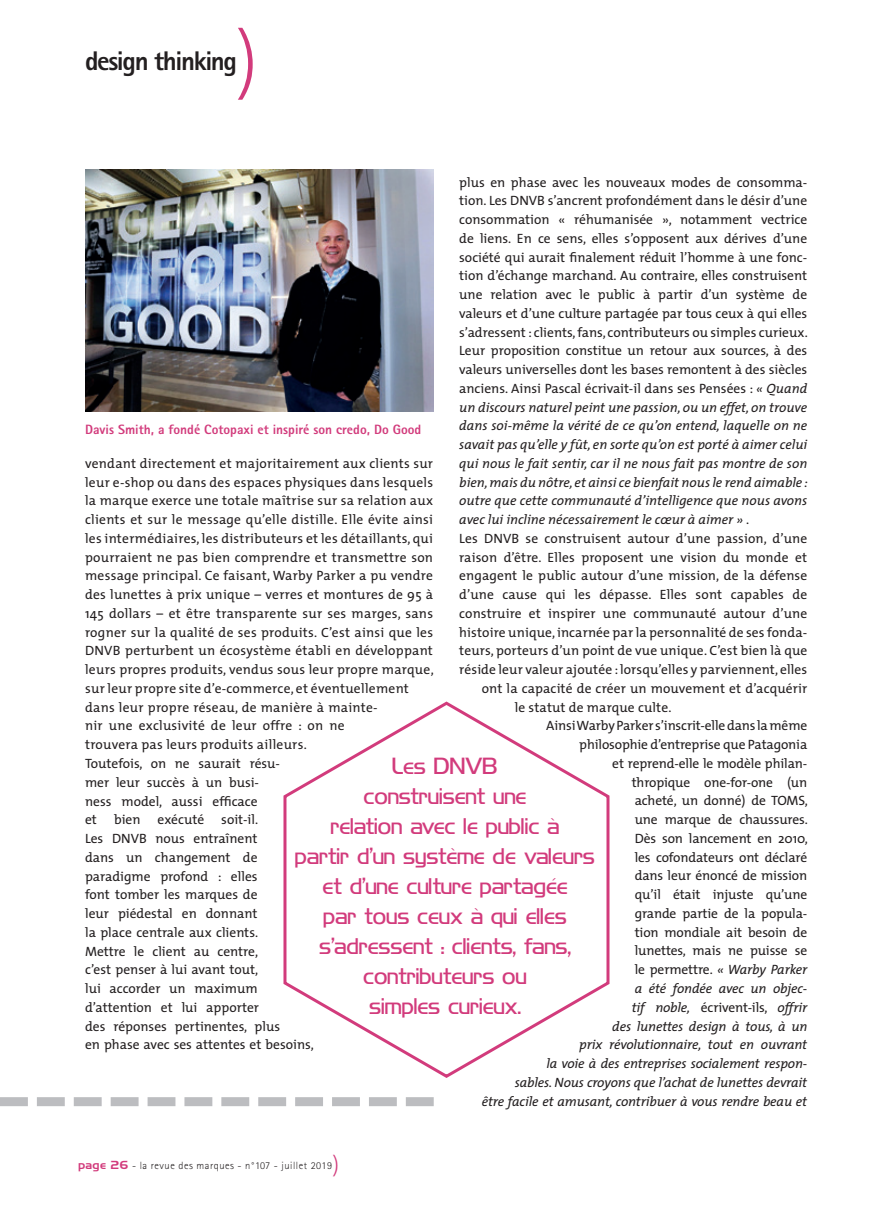
<style>
.page{position:relative;width:893px;height:1212px;background:#fff}
.page>*{position:absolute;margin:0;border:0;box-sizing:border-box;transform-origin:0 0}
.t1{font:300 75px "The Mix";color:#d23b7c}
.t2{font:800 27px "Rotis Sans Serif";letter-spacing:-.05em;color:#231f20}
.t3{font:21px/30px "Hancock Park Light Laser";color:#d23b7c;text-align:center}
.t4{font:13.5px/18.8px "The Mix";color:#231f20}
.t5{font:13.5px/18.8px "The Mix";letter-spacing:.02em;color:#231f20}
.t6{font:italic 13.5px "The Mix";color:#231f20}
.t7{font:800 13.5px "Rotis Sans Serif";color:#d23b7c}
.t8{font:300 10.5px "Rotis Sans Serif";letter-spacing:.05em;color:#231f20}
.s1{font-style:italic}
.s2{font-style:normal}
.s3{font-family:"Hancock Park Laser";font-weight:400;color:#d23b7c}
.s4{font-family:"The Mix";font-size:22.5px;color:#d23b7c}
</style>
<div class="page">
<svg style="left:0;top:1097px;width:434px;height:9px"></svg>
<img style="left:85px;top:170px;width:349px;height:241px">
<svg style="left:283px;top:701px;width:327px;height:377px"></svg>
<h1 class="t1" style="left:236px;top:-2px;width:24px">)</h1>
<h2 class="t2" style="left:85px;top:44px;width:154px">design thinking</h2>
<p class="t4" style="left:459px;top:172px;width:350px">plus en phase avec les nouveaux modes de consomma-</p>
<p class="t4" style="left:459px;top:191px;width:350px">tion. Les DNVB s’ancrent profondément dans le désir d’une</p>
<p class="t4" style="left:459px;top:210px;width:349px">consommation « réhumanisée », notamment vectrice</p>
<p class="t4" style="left:459px;top:228px;width:350px">de liens. En ce sens, elles s’opposent aux dérives d’une</p>
<p class="t4" style="left:459px;top:247px;width:350px">société qui aurait finalement réduit l’homme à une fonc-</p>
<p class="t4" style="left:459px;top:266px;width:349px">tion d’échange marchand. Au contraire, elles construisent</p>
<p class="t4" style="left:459px;top:285px;width:350px">une relation avec le public à partir d’un système de</p>
<p class="t4" style="left:459px;top:303px;width:350px">valeurs et d’une culture partagée par tous ceux à qui elles</p>
<p class="t4" style="left:459px;top:322px;width:350px">s’adressent : clients, fans, contributeurs ou simples curieux.</p>
<p class="t4" style="left:459px;top:341px;width:350px">Leur proposition constitue un retour aux sources, à des</p>
<p class="t4" style="left:459px;top:360px;width:350px">valeurs universelles dont les bases remontent à des siècles</p>
<p class="t4" style="left:459px;top:378px;width:350px">anciens. Ainsi Pascal écrivait-il dans ses Pensées : <span class="s1">« Quand</span></p>
<p class="t6" style="left:459px;top:396px;width:350px">un discours naturel peint une passion, ou un effet, on trouve</p>
<p class="t6" style="left:459px;top:415px;width:349px">dans soi-même la vérité de ce qu’on entend, laquelle on ne</p>
<p class="t6" style="left:459px;top:433px;width:350px">savait pas qu’elle y fût, en sorte qu’on est porté à aimer celui</p>
<p class="t6" style="left:459px;top:452px;width:350px">qui nous le fait sentir, car il ne nous fait pas montre de son</p>
<p class="t6" style="left:459px;top:471px;width:350px">bien,mais du nôtre,et ainsi ce bienfait nous le rend aimable :</p>
<p class="t6" style="left:459px;top:490px;width:349px">outre que cette communauté d’intelligence que nous avons</p>
<p class="t6" style="left:459px;top:508px;width:291px">avec lui incline nécessairement le cœur à aimer » <span class="s2">.</span></p>
<p class="t4" style="left:459px;top:528px;width:350px">Les DNVB se construisent autour d’une passion, d’une</p>
<p class="t4" style="left:459px;top:547px;width:349px">raison d’être. Elles proposent une vision du monde et</p>
<p class="t4" style="left:459px;top:566px;width:350px">engagent le public autour d’une mission, de la défense</p>
<p class="t4" style="left:459px;top:585px;width:350px">d’une cause qui les dépasse. Elles sont capables de</p>
<p class="t4" style="left:459px;top:603px;width:350px">construire et inspirer une communauté autour d’une</p>
<p class="t4" style="left:459px;top:622px;width:350px">histoire unique, incarnée par la personnalité de ses fonda-</p>
<p class="t4" style="left:459px;top:641px;width:350px">teurs, porteurs d’un point de vue unique. C’est bien là que</p>
<p class="t4" style="left:459px;top:660px;width:349px">réside leur valeur ajoutée : lorsqu’elles y parviennent, elles</p>
<p class="t4" style="left:482px;top:678px;width:327px">ont la capacité de créer un mouvement et d’acquérir</p>
<p class="t4" style="left:515px;top:697px;width:158px">le statut de marque culte.</p>
<p class="t4" style="left:546px;top:716px;width:263px">Ainsi Warby Parker s’inscrit-elle dans la même</p>
<p class="t4" style="left:579px;top:735px;width:230px">philosophie d’entreprise que Patagonia</p>
<p class="t4" style="left:612px;top:753px;width:196px">et reprend-elle le modèle philan-</p>
<p class="t4" style="left:632px;top:772px;width:177px">thropique one-for-one (un</p>
<p class="t4" style="left:635px;top:791px;width:175px">acheté, un donné) de TOMS,</p>
<p class="t4" style="left:635px;top:810px;width:175px">une marque de chaussures.</p>
<p class="t4" style="left:635px;top:828px;width:175px">Dès son lancement en 2010,</p>
<p class="t4" style="left:635px;top:847px;width:174px">les cofondateurs ont déclaré</p>
<p class="t4" style="left:635px;top:866px;width:174px">dans leur énoncé de mission</p>
<p class="t4" style="left:635px;top:885px;width:174px">qu’il était injuste qu’une</p>
<p class="t4" style="left:635px;top:903px;width:174px">grande partie de la popula-</p>
<p class="t4" style="left:635px;top:922px;width:174px">tion mondiale ait besoin de</p>
<p class="t4" style="left:635px;top:941px;width:174px">lunettes, mais ne puisse se</p>
<p class="t4" style="left:635px;top:960px;width:174px">le permettre. <span class="s1">« Warby Parker</span></p>
<p class="t6" style="left:635px;top:977px;width:174px">a été fondée avec un objec-</p>
<p class="t6" style="left:632px;top:996px;width:177px">tif noble, <span class="s2">écrivent-ils,</span> offrir</p>
<p class="t6" style="left:612px;top:1015px;width:197px">des lunettes design à tous, à un</p>
<p class="t6" style="left:579px;top:1033px;width:229px">prix révolutionnaire, tout en ouvrant</p>
<p class="t6" style="left:546px;top:1052px;width:262px">la voie à des entreprises socialement respon-</p>
<p class="t6" style="left:515px;top:1071px;width:294px">sables. Nous croyons que l’achat de lunettes devrait</p>
<p class="t6" style="left:482px;top:1090px;width:327px">être facile et amusant, contribuer à vous rendre beau et</p>
<p class="t7" style="left:85px;top:421px;width:338px">Davis Smith, a fondé Cotopaxi et inspiré son credo, Do Good</p>
<p class="t5" style="left:85px;top:454px;width:350px">vendant directement et majoritairement aux clients sur leur e-shop ou dans des espaces physiques dans lesquels la marque exerce une totale maîtrise sur sa relation aux clients et sur le message qu’elle distille. Elle évite ainsi les intermédiaires, les distributeurs et les détaillants, qui pourraient ne pas bien comprendre et transmettre son message principal. Ce faisant, Warby Parker a pu vendre des lunettes à prix unique – verres et montures de 95 à 145 dollars – et être transparente sur ses marges, sans rogner sur la qualité de ses produits. C’est ainsi que les DNVB perturbent un écosystème établi en développant leurs propres produits, vendus sous leur propre marque, sur leur propre site d’e-commerce, et éventuellement dans leur propre réseau, de manière à mainte-<br>nir une exclusivité de leur offre : on ne<br>trouvera pas leurs produits ailleurs.<br>Toutefois, on ne saurait résu-<br>mer leur succès à un busi-<br>ness model, aussi efficace<br>et</p>
<h3 class="t3" style="left:296px;top:751px;width:301px">Les DNVB<br>construisent une<br>relation avec le public à<br>partir d’un système de valeurs et d’une culture partagée<br>par tous ceux à qui elles s’adressent : clients, fans, contributeurs ou<br>simples curieux.</h3>
<p class="t4" style="left:114px;top:810px;width:28px">bien</p>
<p class="t4" style="left:158px;top:810px;width:48px">exécuté</p>
<p class="t4" style="left:85px;top:810px;width:230px;text-indent:136px">soit-il.<br>Les DNVB nous entraînent<br>dans un changement de paradigme profond : elles<br>font tomber les marques de<br>leur piédestal en donnant<br>la place centrale aux clients.<br>Mettre le client au centre,<br>c’est penser à lui avant tout,<br>lui accorder un maximum d’attention et lui apporter<br>des réponses pertinentes, plus<br>en phase avec ses attentes et besoins,</p>
<p class="t8" style="left:79px;top:1159px;width:262px"><span class="s3">page 26</span> - la revue des marques - n°107 - juillet 2019<span class="s4">)</span></p>
</div>
